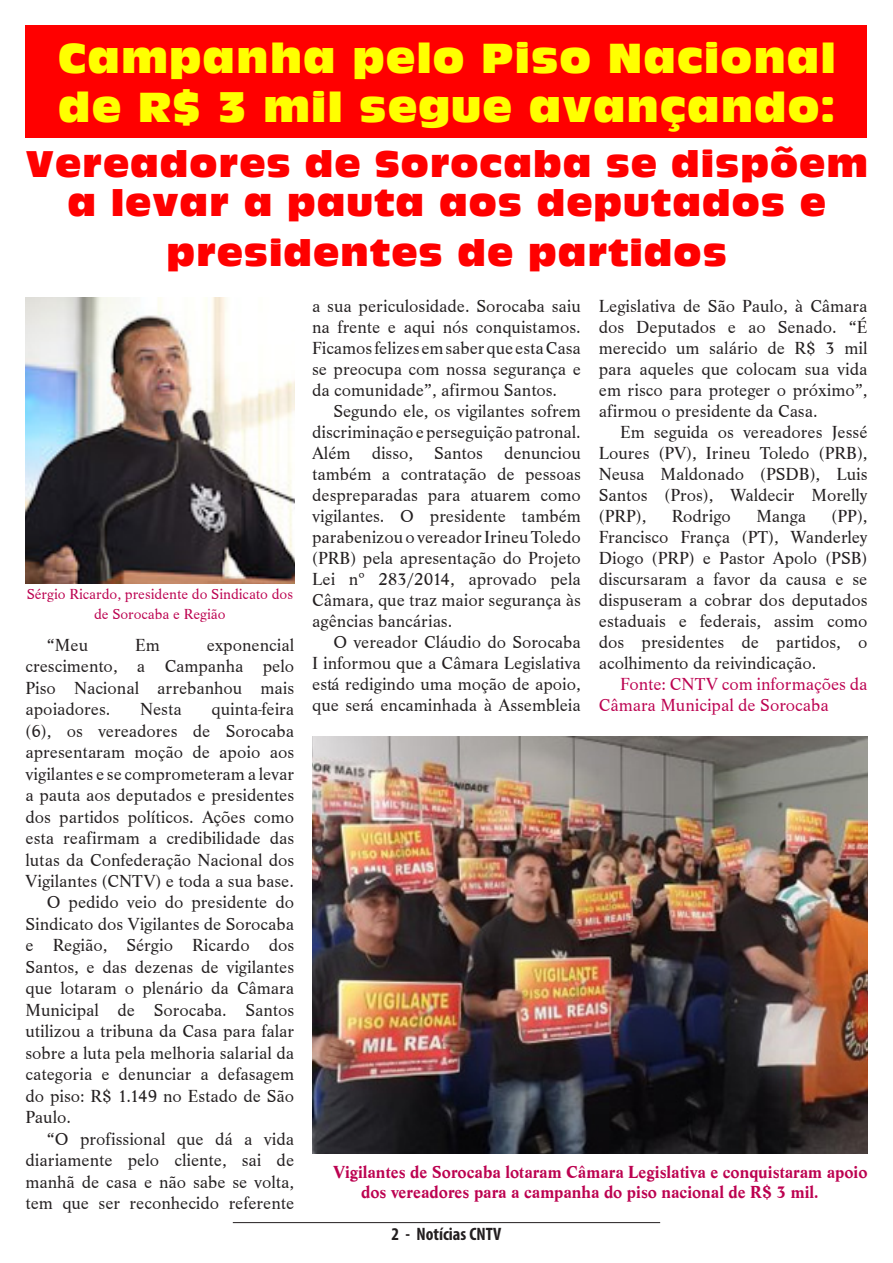
<style>
.page{position:relative;width:893px;height:1263px;background:#fff}
.page>*{position:absolute;margin:0;border:0;box-sizing:border-box;transform-origin:0 0}
.t1{font:39px/49.5px "Antique Olive Compact";letter-spacing:.03em;color:#ff0}
.t2{font:34.5px/39px "Antique Olive Compact";letter-spacing:.03em;color:#f00;text-align:center}
.t3{font:18px/21px "Life T";color:#231f20;text-align:justify}
.t4{font:700 18px/19.5px "Life T";color:#bc0250}
.t5{font:18px/21px "Life T";color:#bc0250}
.t6{font:700 condensed 18px "Myriad Pro";color:#231f20}
.t7{font:15px/19.5px "Life T";color:#bc0250;text-align:center}
</style>
<div class="page">
<hr style="left:233px;top:1222px;width:427px;height:1px;background:#231f20">
<div style="left:26px;top:26px;width:841px;height:112px;background:#f00"></div>
<img style="left:26px;top:298px;width:268px;height:286px">
<img style="left:312px;top:737px;width:555px;height:416px">
<p class="t1" style="left:58px;top:33px;width:779px">Campanha pelo Piso Nacional de R$ 3 mil segue avançando:</p>
<p class="t2" style="left:26px;top:144px;width:844px">Vereadores de Sorocaba se dispõem a levar a pauta aos deputados e</p>
<p class="t2" style="left:166px;top:233px;width:562px">presidentes de partidos</p>
<p class="t7" style="left:27px;top:585px;width:268px">Sérgio Ricardo, presidente do Sindicato dos de Sorocaba e Região</p>
<p class="t3" style="left:47px;top:634px;width:43px">“Meu</p>
<p class="t3" style="left:135px;top:634px;width:26px">Em</p>
<p class="t3" style="left:26px;top:634px;width:270px;line-height:21.5px;text-indent:181px">exponencial crescimento, a Campanha pelo Piso Nacional arrebanhou mais apoiadores.</p>
<p class="t3" style="left:26px;top:699px;width:270px;line-height:21.5px;text-indent:186px">quinta-feira (6), os vereadores de Sorocaba apresentaram moção de apoio aos vigilantes e se comprometeram a levar a pauta aos deputados e presidentes dos partidos políticos. Ações como esta reafirmam a credibilidade das lutas da Confederação Nacional dos Vigilantes (CNTV) e toda a sua base.</p>
<p class="t3" style="left:26px;top:892px;width:270px;line-height:21.5px;text-indent:21px">O pedido veio do presidente do Sindicato dos Vigilantes de Sorocaba e Região, Sérgio Ricardo dos Santos, e das dezenas de vigilantes que lotaram o plenário da Câmara Municipal de Sorocaba. Santos utilizou a tribuna da Casa para falar sobre a luta pela melhoria salarial da categoria e denunciar a defasagem do piso: R$ 1.149 no Estado de São Paulo.</p>
<p class="t3" style="left:26px;top:1128px;width:270px;line-height:21.5px;text-indent:21px">“O profissional que dá a vida diariamente pelo cliente, sai de manhã de casa e não sabe se volta, tem que ser reconhecido referente</p>
<p class="t3" style="left:140px;top:699px;width:43px">Nesta</p>
<p class="t3" style="left:312px;top:295px;width:270px">a sua periculosidade. Sorocaba saiu na frente e aqui nós conquistamos.<br>Ficamos felizes em saber que esta Casa se preocupa com nossa segurança e da comunidade”, afirmou Santos.</p>
<p class="t3" style="left:312px;top:400px;width:270px;text-indent:21px">Segundo ele, os vigilantes sofrem discriminação e perseguição patronal.<br>Além disso, Santos denunciou também a contratação de pessoas despreparadas para atuarem como vigilantes. O presidente também parabenizou o vereador Irineu Toledo (PRB) pela apresentação do Projeto Lei nº 283/2014, aprovado pela Câmara, que traz maior segurança às agências bancárias.</p>
<p class="t3" style="left:312px;top:631px;width:270px;text-indent:21px">O vereador Cláudio do Sorocaba I informou que a Câmara Legislativa está redigindo uma moção de apoio, que será encaminhada à Assembleia</p>
<p class="t3" style="left:599px;top:295px;width:270px">Legislativa de São Paulo, à Câmara dos Deputados e ao Senado. “É merecido um salário de R$ 3 mil para aqueles que colocam sua vida em risco para proteger o próximo”, afirmou o presidente da Casa.</p>
<p class="t3" style="left:599px;top:421px;width:270px;text-indent:21px">Em seguida os vereadores Jessé Loures (PV), Irineu Toledo (PRB), Neusa Maldonado (PSDB), Luis Santos (Pros), Waldecir Morelly (PRP),</p>
<p class="t3" style="left:672px;top:505px;width:61px">Rodrigo</p>
<p class="t3" style="left:756px;top:505px;width:51px">Manga</p>
<p class="t3" style="left:599px;top:505px;width:270px;text-indent:233px">(PP), Francisco França (PT), Wanderley Diogo (PRP) e Pastor Apolo (PSB) discursaram a favor da causa e se dispuseram a cobrar dos deputados estaduais e federais, assim como dos presidentes de partidos, o acolhimento da reivindicação.</p>
<p class="t5" style="left:599px;top:673px;width:270px;text-indent:21px">Fonte: CNTV com informações da<br>Câmara Municipal de Sorocaba</p>
<p class="t4" style="left:361px;top:1162px;width:508px;text-indent:-28px">Vigilantes de Sorocaba lotaram Câmara Legislativa e conquistaram apoio dos vereadores para a campanha do piso nacional de R$ 3 mil.</p>
<p class="t6" style="left:392px;top:1223px;width:111px">2 - Notícias CNTV</p>
</div>
